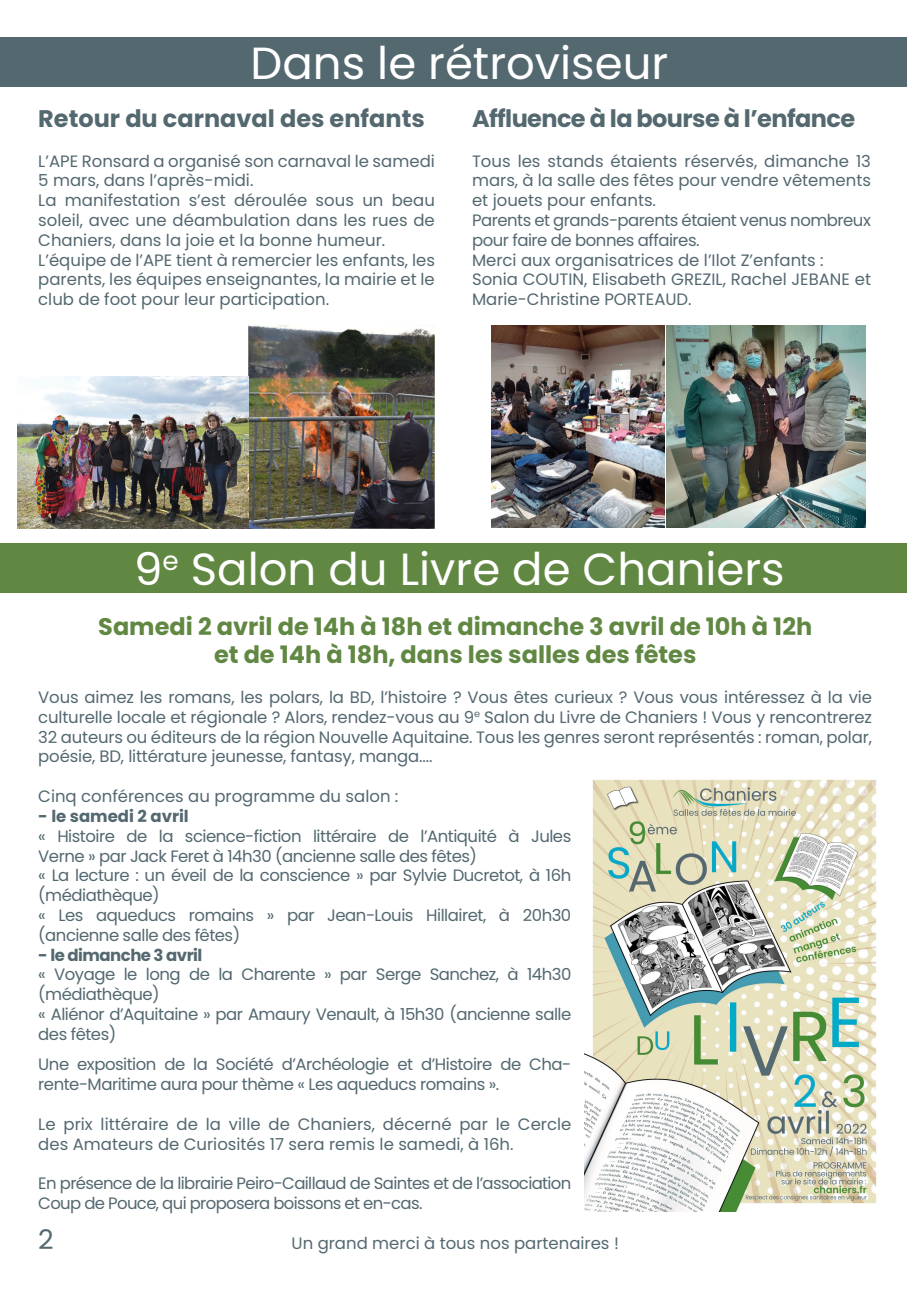
<style>
.page{position:relative;width:919px;height:1289px;background:#fff}
.page>*{position:absolute;margin:0;border:0;box-sizing:border-box;transform-origin:0 0}
.t1{font:45px "Poppins";color:#fff}
.t2{font:27px "Poppins";color:#546870}
.t3{font:700 24px/28.8px "Poppins";color:#618842;text-align:center}
.t4{font:700 24px "Poppins";letter-spacing:-.025em;color:#546870}
.t5{font:700 24px "Poppins";color:#546870}
.t6{font:16.5px/19.8px "Poppins";letter-spacing:-.03em;color:#546870}
.t7{font:16.5px/19.8px "Poppins";color:#546870}
.t8{font:700 16.5px "Poppins";letter-spacing:-.03em;color:#546870}
.t9{font:700 16.5px "Poppins";color:#546870}
</style>
<div class="page">
<div style="left:0;top:37px;width:906px;height:50px;background:#546870"></div>
<div style="left:0;top:543px;width:906px;height:50px;background:#618842"></div>
<img style="left:491px;top:325px;width:374px;height:203px">
<img style="left:248px;top:325px;width:187px;height:203px">
<img style="left:18px;top:376px;width:230px;height:152px">
<img style="left:584px;top:779px;width:293px;height:432px">
<p class="t1" style="left:250px;top:37px;width:419px">Dans le rétroviseur</p>
<p class="t5" style="left:38px;top:105px;width:388px">Retour du carnaval des enfants</p>
<p class="t7" style="left:38px;top:151px;width:398px">L’APE Ronsard a organisé son carnaval le samedi<br>5 mars, dans l’après-midi.</p>
<p class="t6" style="left:38px;top:190px;width:398px;text-align:justify">La manifestation s’est déroulée sous un beau soleil, avec une déambulation dans les rues de Chaniers, dans la joie et la bonne humeur.</p>
<p class="t6" style="left:38px;top:250px;width:398px;text-align:justify">L’équipe de l’APE tient à remercier les enfants, les parents, les équipes enseignantes, la mairie et le club de foot pour leur participation.</p>
<p class="t4" style="left:472px;top:105px;width:384px">Affluence à la bourse à l’enfance</p>
<p class="t6" style="left:472px;top:151px;width:400px;text-align:justify">Tous les stands étaients réservés, dimanche 13 mars, à la salle des fêtes pour vendre vêtements et jouets pour enfants.</p>
<p class="t6" style="left:472px;top:210px;width:400px">Parents et grands-parents étaient venus nombreux pour faire de bonnes affaires.</p>
<p class="t7" style="left:472px;top:250px;width:353px">Merci aux organisatrices de l’Ilot Z’enfants :</p>
<p class="t7" style="left:472px;top:270px;width:400px">Sonia COUTIN, Elisabeth GREZIL, Rachel JEBANE et<br>Marie-Christine PORTEAUD.</p>
<p class="t1" style="left:134px;top:543px;width:652px">9<sup>e</sup> Salon du Livre de Chaniers</p>
<p class="t3" style="left:98px;top:612px;width:715px">Samedi 2 avril de 14h à 18h et dimanche 3 avril de 10h à 12h et de 14h à 18h, dans les salles des fêtes</p>
<p class="t6" style="left:38px;top:687px;width:835px;text-align:justify">Vous aimez les romans, les polars, la BD, l’histoire ? Vous êtes curieux ? Vous vous intéressez à la vie culturelle locale et régionale ? Alors, rendez-vous au 9<sup>e</sup> Salon du Livre de Chaniers ! Vous y rencontrerez 32 auteurs ou éditeurs de la région Nouvelle Aquitaine. Tous les genres seront représentés : roman, polar, poésie, BD, littérature jeunesse, fantasy, manga....</p>
<p class="t7" style="left:38px;top:786px;width:361px">Cinq conférences au programme du salon :</p>
<p class="t9" style="left:38px;top:806px;width:152px">- le samedi 2 avril</p>
<p class="t6" style="left:38px;top:826px;width:534px">« Histoire de la science-fiction littéraire de l’Antiquité à Jules<br>Verne » par Jack Feret à 14h30 (ancienne salle des fêtes)</p>
<p class="t6" style="left:38px;top:865px;width:534px">« La lecture : un éveil de la conscience » par Sylvie Ducretot, à 16h (médiathèque)</p>
<p class="t6" style="left:38px;top:905px;width:534px">« Les aqueducs romains » par Jean-Louis Hillairet, à 20h30 (ancienne salle des fêtes)</p>
<p class="t8" style="left:38px;top:945px;width:166px">- le dimanche 3 avril</p>
<p class="t6" style="left:38px;top:964px;width:534px">« Voyage le long de la Charente » par Serge Sanchez, à 14h30 (médiathèque)</p>
<p class="t6" style="left:38px;top:1004px;width:534px">« Aliénor d’Aquitaine » par Amaury Venault, à 15h30 (ancienne salle des fêtes)</p>
<p class="t6" style="left:38px;top:1054px;width:534px">Une exposition de la Société d’Archéologie et d’Histoire de Cha&shy;rente-Maritime aura pour thème « Les aqueducs romains ».</p>
<p class="t7" style="left:38px;top:1114px;width:534px">Le prix littéraire de la ville de Chaniers, décerné par le Cercle des Amateurs de Curiosités 17 sera remis le samedi, à 16h.</p>
<p class="t6" style="left:38px;top:1173px;width:534px">En présence de la librairie Peiro-Caillaud de Saintes et de l’association<br>Coup de Pouce, qui proposera boissons et en-cas.</p>
<p class="t7" style="left:291px;top:1233px;width:329px">Un grand merci à tous nos partenaires !</p>
<h2 class="t2" style="left:38px;top:1224px;width:17px">2</h2>
</div>
